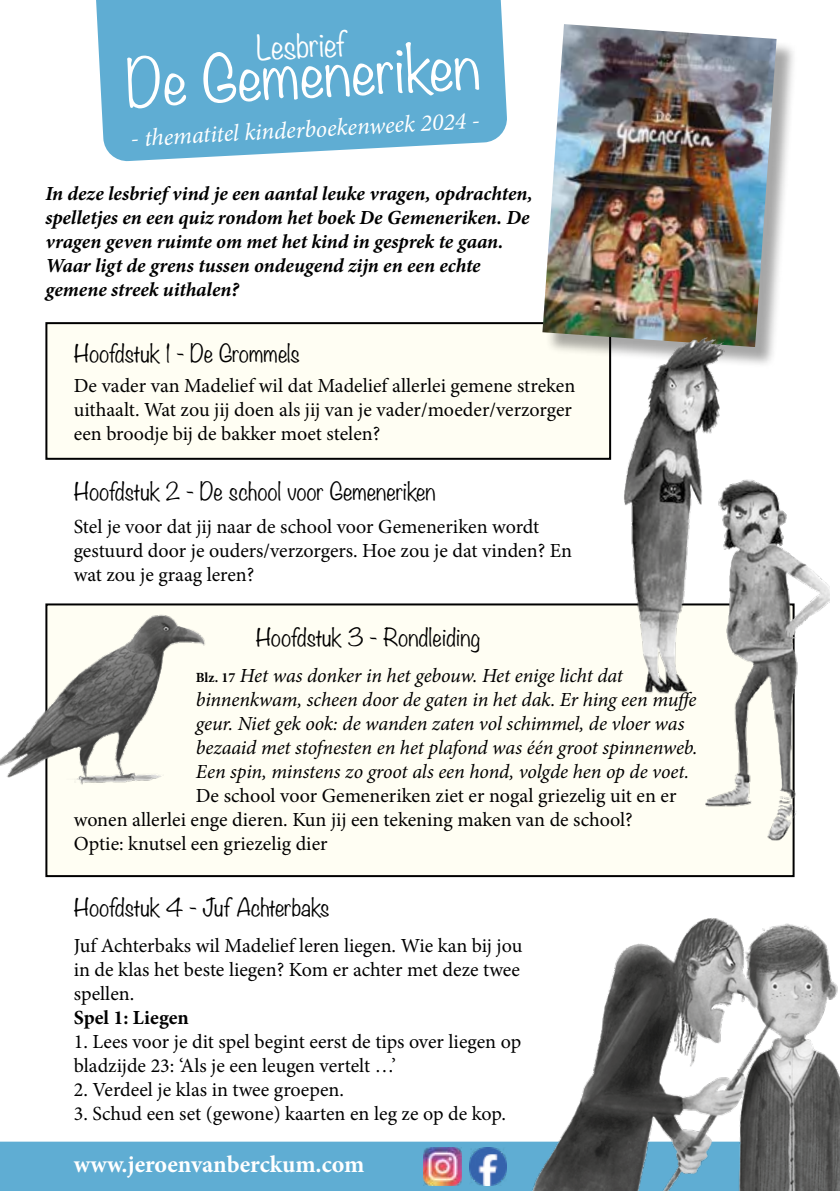
<style>
.page{position:relative;width:840px;height:1191px;background:#fff}
.page>*{position:absolute;margin:0;border:0;box-sizing:border-box;transform-origin:0 0}
.t1{font:300 58px "Noteworthy";color:#fff}
.t2{font:300 30px "Noteworthy";color:#fff}
.t3{font:italic 24px "Minion Pro";color:#fff}
.t4{font:700 24px "Minion Pro";letter-spacing:-.005em;color:#fff}
.t5{font:300 22px "Noteworthy";color:#000}
.t6{font:20px/24px "Minion Pro";color:#000}
.t7{font:italic 20px/24px "Minion Pro";letter-spacing:-.005em;color:#000}
.t8{font:italic 700 20px/24px "Minion Pro";color:#000}
.t9{font:700 20px "Minion Pro";color:#000}
.s1{font-weight:700;font-style:normal;font-size:14px}
</style>
<div class="page">
<div style="left:0;top:1141px;width:500px;height:50px;background:#5fadd3"></div>
<div style="left:46px;top:323px;width:563px;height:136px;background:#fffef3"></div>
<div style="left:45px;top:322px;width:565px;height:138px;border:2px solid #000"></div>
<svg style="left:96px;top:0;width:411px;height:162px;background:#6cb3d6"></svg>
<div style="left:545px;top:27px;width:252px;height:341px;background:#000;opacity:.35"></div>
<img style="left:542px;top:24px;width:234px;height:323px">
<div style="left:46px;top:604px;width:747px;height:272px;background:#fffef3"></div>
<img style="left:580px;top:301px;width:158px;height:393px">
<img style="left:659px;top:447px;width:170px;height:410px">
<img style="left:0;top:603px;width:211px;height:218px">
<img style="left:500px;top:918px;width:339px;height:273px">
<img style="left:423px;top:1147px;width:38px;height:38px">
<img style="left:469px;top:1147px;width:37px;height:38px">
<h2 class="t2" style="left:255px;top:22px;width:91px;rotate:-3deg">Lesbrief</h2>
<h1 class="t1" style="left:123px;top:33px;width:355px;rotate:-3deg">De Gemeneriken</h1>
<p class="t3" style="left:130px;top:122px;width:351px;rotate:-3deg">- thematitel kinderboekenweek 2024 -</p>
<p class="t8" style="left:45px;top:181px;width:488px">In deze lesbrief vind je een aantal leuke vragen, opdrachten, spelletjes en een quiz rondom het boek De Gemeneriken. De vragen geven ruimte om met het kind in gesprek te gaan.<br>Waar ligt de grens tussen ondeugend zijn en een echte gemene streek uithalen?</p>
<p class="t5" style="left:74px;top:333px;width:227px">Hoofdstuk 1 - De Grommels</p>
<p class="t6" style="left:74px;top:374px;width:502px">De vader van Madelief wil dat Madelief allerlei gemene streken uithaalt. Wat zou jij doen als jij van je vader/moeder/verzorger een broodje bij de bakker moet stelen?</p>
<p class="t5" style="left:74px;top:472px;width:363px">Hoofdstuk 2 - De school voor Gemeneriken</p>
<p class="t6" style="left:74px;top:515px;width:499px">Stel je voor dat jij naar de school voor Gemeneriken wordt gestuurd door je ouders/verzorgers. Hoe zou je dat vinden? En wat zou je graag leren?</p>
<p class="t5" style="left:255px;top:618px;width:226px">Hoofdstuk 3 - Rondleiding</p>
<p class="t7" style="left:196px;top:663px;width:503px"><span class="s1">Blz. 17</span> Het was donker in het gebouw. Het enige licht dat binnenkwam, scheen door de gaten in het dak. Er hing een muffe geur. Niet gek ook: de wanden zaten vol schimmel, de vloer was bezaaid met stofnesten en het plafond was één groot spinnenweb.<br>Een spin, minstens zo groot als een hond, volgde hen op de voet.</p>
<p class="t6" style="left:74px;top:784px;width:604px;text-indent:122px">De school voor Gemeneriken ziet er nogal griezelig uit en er wonen allerlei enge dieren. Kun jij een tekening maken van de school?<br>Optie: knutsel een griezelig dier</p>
<p class="t5" style="left:74px;top:888px;width:257px">Hoofdstuk 4 - Juf Achterbaks</p>
<p class="t6" style="left:74px;top:933px;width:450px;text-align:justify">Juf Achterbaks wil Madelief leren liegen. Wie kan bij jou in de klas het beste liegen? Kom er achter met deze twee spellen.</p>
<p class="t9" style="left:74px;top:1003px;width:117px">Spel 1: Liegen</p>
<p class="t6" style="left:74px;top:1029px;width:448px">1. Lees voor je dit spel begint eerst de tips over liegen op bladzijde 23: ‘Als je een leugen vertelt …’</p>
<p class="t6" style="left:74px;top:1077px;width:272px">2. Verdeel je klas in twee groepen.</p>
<p class="t6" style="left:74px;top:1101px;width:433px">3. Schud een set (gewone) kaarten en leg ze op de kop.</p>
<p class="t4" style="left:74px;top:1147px;width:292px">www.jeroenvanberckum.com</p>
</div>
